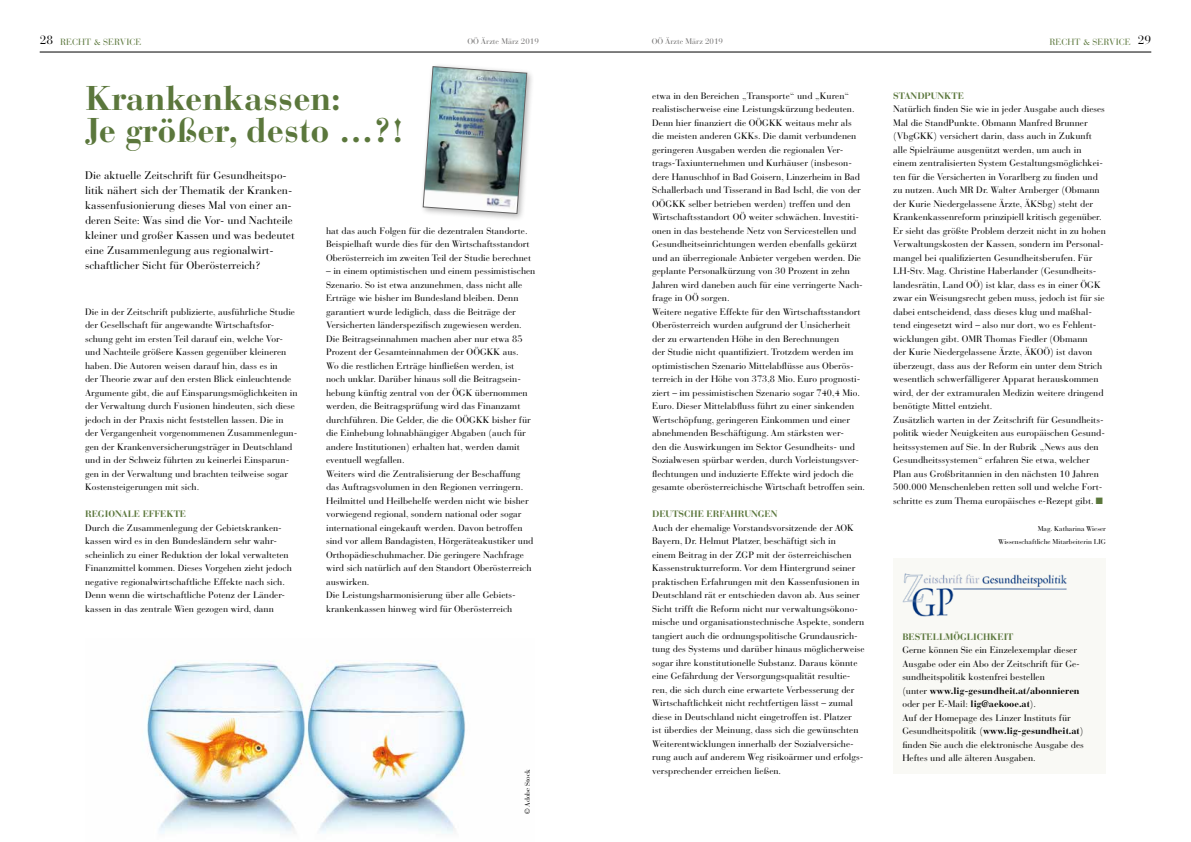
<style>
.page{position:relative;width:1191px;height:842px;background:#fff}
.page>*{position:absolute;margin:0;border:0;box-sizing:border-box;transform-origin:0 0}
.t1{font:700 34.1px/32px "Bauer Bodoni Std";color:#5b773c}
.t2{font:12px "Bauer Bodoni Std";color:#000}
.t3{font:11px/15px "Bauer Bodoni Std";color:#000}
.t4{font:9.3px/13.5px "Bauer Bodoni Std";color:#000}
.t5{font:700 9.3px "Bauer Bodoni Std";color:#5b773c}
.t6{font:9px "Bauer Bodoni Std";color:#5b773c}
.t7{font:8px "Bauer Bodoni Std";color:#706f6f}
.t8{font:7px/13.5px "Bauer Bodoni Std";color:#000;text-align:right}
.s1{font-size:12px;color:#000}
.s2{color:#5b773c}
.s3{font-weight:700}
</style>
<div class="page">
<hr style="left:40px;top:52px;width:1111px;height:1px;background:#000">
<div style="left:419px;top:63px;width:115px;height:158px;background:#000;opacity:.3"></div>
<img style="left:423px;top:66px;width:104px;height:148px">
<img style="left:146px;top:660px;width:319px;height:174px">
<div style="left:893px;top:558px;width:213px;height:216px;background:#f9f9f5"></div>
<img style="left:902px;top:573px;width:165px;height:44px">
<p class="t2" style="left:40px;top:33px;width:15px">28</p>
<p class="t7" style="left:467px;top:36px;width:73px">OÖ Ärzte März 2019</p>
<p class="t7" style="left:651px;top:36px;width:73px">OÖ Ärzte März 2019</p>
<p class="t6" style="left:1049px;top:36px;width:103px">RECHT &amp; SERVICE <span class="s1">29</span></p>
<p class="t6" style="left:60px;top:36px;width:83px">RECHT &amp; SERVICE</p>
<h1 class="t1" style="left:85px;top:82px;width:320px">Krankenkassen:<br>Je größer, desto …?!</h1>
<p class="t3" style="left:85px;top:168px;width:211px">Die aktuelle Zeitschrift für Gesundheitspo&shy;litik nähert sich der Thematik der Kranken&shy;kassenfusionierung dieses Mal von einer an&shy;deren Seite: Was sind die Vor- und Nachteile kleiner und großer Kassen und was bedeutet eine Zusammenlegung aus regionalwirt&shy;schaftlicher Sicht für Oberösterreich?</p>
<p class="t4" style="left:85px;top:305px;width:214px">Die in der Zeitschrift publizierte, ausführliche Studie der Gesellschaft für angewandte Wirtschaftsfor&shy;schung geht im ersten Teil darauf ein, welche Vor&shy;und Nachteile größere Kassen gegenüber kleineren haben. Die Autoren weisen darauf hin, dass es in<br>der Theorie zwar auf den ersten Blick einleuchtende Argumente gibt, die auf Einsparungsmöglichkeiten in der Verwaltung durch Fusionen hindeuten, sich diese jedoch in der Praxis nicht feststellen lassen. Die in der Vergangenheit vorgenommenen Zusammenlegun&shy;gen der Krankenversicherungsträger in Deutschland und in der Schweiz führten zu keinerlei Einsparun&shy;gen in der Verwaltung und brachten teilweise sogar Kostensteigerungen mit sich.</p>
<p class="t5" style="left:85px;top:508px;width:103px">REGIONALE EFFEKTE</p>
<p class="t4" style="left:85px;top:521px;width:208px">Durch die Zusammenlegung der Gebietskranken&shy;kassen wird es in den Bundesländern sehr wahr&shy;scheinlich zu einer Reduktion der lokal verwalteten Finanzmittel kommen. Dieses Vorgehen zieht jedoch negative regionalwirtschaftliche Effekte nach sich.<br>Denn wenn die wirtschaftliche Potenz der Länder&shy;kassen in das zentrale Wien gezogen wird, dann</p>
<p class="t4" style="left:326px;top:224px;width:207px">hat das auch Folgen für die dezentralen Standorte.<br>Beispielhaft wurde dies für den Wirtschaftsstandort<br>Oberösterreich im zweiten Teil der Studie berechnet</p>
<p class="t4" style="left:326px;top:264px;width:211px">– in einem optimistischen und einem pessimistischen Szenario. So ist etwa anzunehmen, dass nicht alle Erträge wie bisher im Bundesland bleiben. Denn garantiert wurde lediglich, dass die Beiträge der Versicherten länderspezifisch zugewiesen werden.<br>Die Beitragseinnahmen machen aber nur etwa 85<br>Prozent der Gesamteinnahmen der OÖGKK aus.<br>Wo die restlichen Erträge hinfließen werden, ist noch unklar. Darüber hinaus soll die Beitragsein&shy;hebung künftig zentral von der ÖGK übernommen werden, die Beitragsprüfung wird das Finanzamt durchführen. Die Gelder, die die OÖGKK bisher für die Einhebung lohnabhängiger Abgaben (auch für andere Institutionen) erhalten hat, werden damit eventuell wegfallen.<br>Weiters wird die Zentralisierung der Beschaffung das Auftragsvolumen in den Regionen verringern.<br>Heilmittel und Heilbehelfe werden nicht wie bisher vorwiegend regional, sondern national oder sogar international eingekauft werden. Davon betroffen sind vor allem Bandagisten, Hörgeräteakustiker und Orthopädieschuhmacher. Die geringere Nachfrage wird sich natürlich auf den Standort Oberösterreich auswirken.<br>Die Leistungsharmonisierung über alle Gebiets&shy;krankenkassen hinweg wird für Oberösterreich</p>
<p class="t8" style="left:520px;top:814px;width:47px;rotate:-90deg">© Adobe Stock</p>
<p class="t4" style="left:652px;top:89px;width:214px">etwa in den Bereichen „Transporte“ und „Kuren“ realistischerweise eine Leistungskürzung bedeuten.<br>Denn hier finanziert die OÖGKK weitaus mehr als die meisten anderen GKKs. Die damit verbundenen geringeren Ausgaben werden die regionalen Ver&shy;trags-Taxiunternehmen und Kurhäuser (insbeson&shy;dere Hanuschhof in Bad Goisern, Linzerheim in Bad Schallerbach und Tisserand in Bad Ischl, die von der OÖGKK selber betrieben werden) treffen und den Wirtschaftsstandort OÖ weiter schwächen. Investiti&shy;onen in das bestehende Netz von Servicestellen und Gesundheitseinrichtungen werden ebenfalls gekürzt und an überregionale Anbieter vergeben werden. Die geplante Personalkürzung von 30 Prozent in zehn Jahren wird daneben auch für eine verringerte Nach&shy;frage in OÖ sorgen.<br>Weitere negative Effekte für den Wirtschaftsstandort Oberösterreich wurden aufgrund der Unsicherheit der zu erwartenden Höhe in den Berechnungen<br>der Studie nicht quantifiziert. Trotzdem werden im optimistischen Szenario Mittelabflüsse aus Oberös&shy;terreich in der Höhe von 373,8 Mio. Euro prognosti&shy;ziert – im pessimistischen Szenario sogar 740,4 Mio.<br>Euro. Dieser Mittelabfluss führt zu einer sinkenden Wertschöpfung, geringeren Einkommen und einer abnehmenden Beschäftigung. Am stärksten wer-<br>den die Auswirkungen im Sektor Gesundheits- und Sozialwesen spürbar werden, durch Vorleistungsver&shy;flechtungen und induzierte Effekte wird jedoch die gesamte oberösterreichische Wirtschaft betroffen sein.</p>
<p class="t5" style="left:652px;top:508px;width:127px">DEUTSCHE ERFAHRUNGEN</p>
<p class="t4" style="left:652px;top:521px;width:214px">Auch der ehemalige Vorstandsvorsitzende der AOK Bayern, Dr. Helmut Platzer, beschäftigt sich in<br>einem Beitrag in der ZGP mit der österreichischen Kassenstrukturreform. Vor dem Hintergrund seiner praktischen Erfahrungen mit den Kassenfusionen in Deutschland rät er entschieden davon ab. Aus seiner Sicht trifft die Reform nicht nur verwaltungsökono&shy;mische und organisationstechnische Aspekte, sondern tangiert auch die ordnungspolitische Grundausrich&shy;tung des Systems und darüber hinaus möglicherweise sogar ihre konstitutionelle Substanz. Daraus könnte eine Gefährdung der Versorgungsqualität resultie&shy;ren, die sich durch eine erwartete Verbesserung der Wirtschaftlichkeit nicht rechtfertigen lässt – zumal diese in Deutschland nicht eingetroffen ist. Platzer<br>ist überdies der Meinung, dass sich die gewünschten Weiterentwicklungen innerhalb der Sozialversiche&shy;rung auch auf anderem Weg risikoärmer und erfolgs&shy;versprechender erreichen ließen.</p>
<p class="t5" style="left:893px;top:90px;width:72px">STANDPUNKTE</p>
<p class="t4" style="left:893px;top:102px;width:214px">Natürlich finden Sie wie in jeder Ausgabe auch dieses Mal die StandPunkte. Obmann Manfred Brunner (VbgGKK) versichert darin, dass auch in Zukunft alle Spielräume ausgenützt werden, um auch in einem zentralisierten System Gestaltungsmöglichkei&shy;ten für die Versicherten in Vorarlberg zu finden und zu nutzen. Auch MR Dr. Walter Arnberger (Obmann der Kurie Niedergelassene Ärzte, ÄKSbg) steht der Krankenkassenreform prinzipiell kritisch gegenüber.<br>Er sieht das größte Problem derzeit nicht in zu hohen Verwaltungskosten der Kassen, sondern im Personal&shy;mangel bei qualifizierten Gesundheitsberufen. Für LH-Stv. Mag. Christine Haberlander (Gesundheits&shy;landesrätin, Land OÖ) ist klar, dass es in einer ÖGK zwar ein Weisungsrecht geben muss, jedoch ist für sie dabei entscheidend, dass dieses klug und maßhal&shy;tend eingesetzt wird – also nur dort, wo es Fehlent&shy;wicklungen gibt. OMR Thomas Fiedler (Obmann<br>der Kurie Niedergelassene Ärzte, ÄKOÖ) ist davon überzeugt, dass aus der Reform ein unter dem Strich wesentlich schwerfälligerer Apparat herauskommen wird, der der extramuralen Medizin weitere dringend benötigte Mittel entzieht.<br>Zusätzlich warten in der Zeitschrift für Gesundheits&shy;politik wieder Neuigkeiten aus europäischen Gesund&shy;heitssystemen auf Sie. In der Rubrik „News aus den Gesundheitssystemen“ erfahren Sie etwa, welcher Plan aus Großbritannien in den nächsten 10 Jahren 500.000 Menschenleben retten soll und welche Fort&shy;schritte es zum Thema europäisches e-Rezept gibt. <span class="s2">■</span></p>
<p class="t8" style="left:998px;top:521px;width:109px">Mag. Katharina Wieser<br>Wissenschaftliche Mitarbeiterin LIG</p>
<p class="t5" style="left:902px;top:631px;width:113px">BESTELLMÖGLICHKEIT</p>
<p class="t4" style="left:902px;top:643px;width:183px">Gerne können Sie ein Einzelexemplar dieser Ausgabe oder ein Abo der Zeitschrift für Ge&shy;sundheitspolitik kostenfrei bestellen<br>(unter <span class="s3">www.lig-gesundheit.at/abonnieren </span>oder per E-Mail: <span class="s3">lig@aekooe.at</span>).<br>Auf der Homepage des Linzer Instituts für Gesundheitspolitik (<span class="s3">www.lig-gesundheit.at</span>) finden Sie auch die elektronische Ausgabe des Heftes und alle älteren Ausgaben.</p>
</div>
